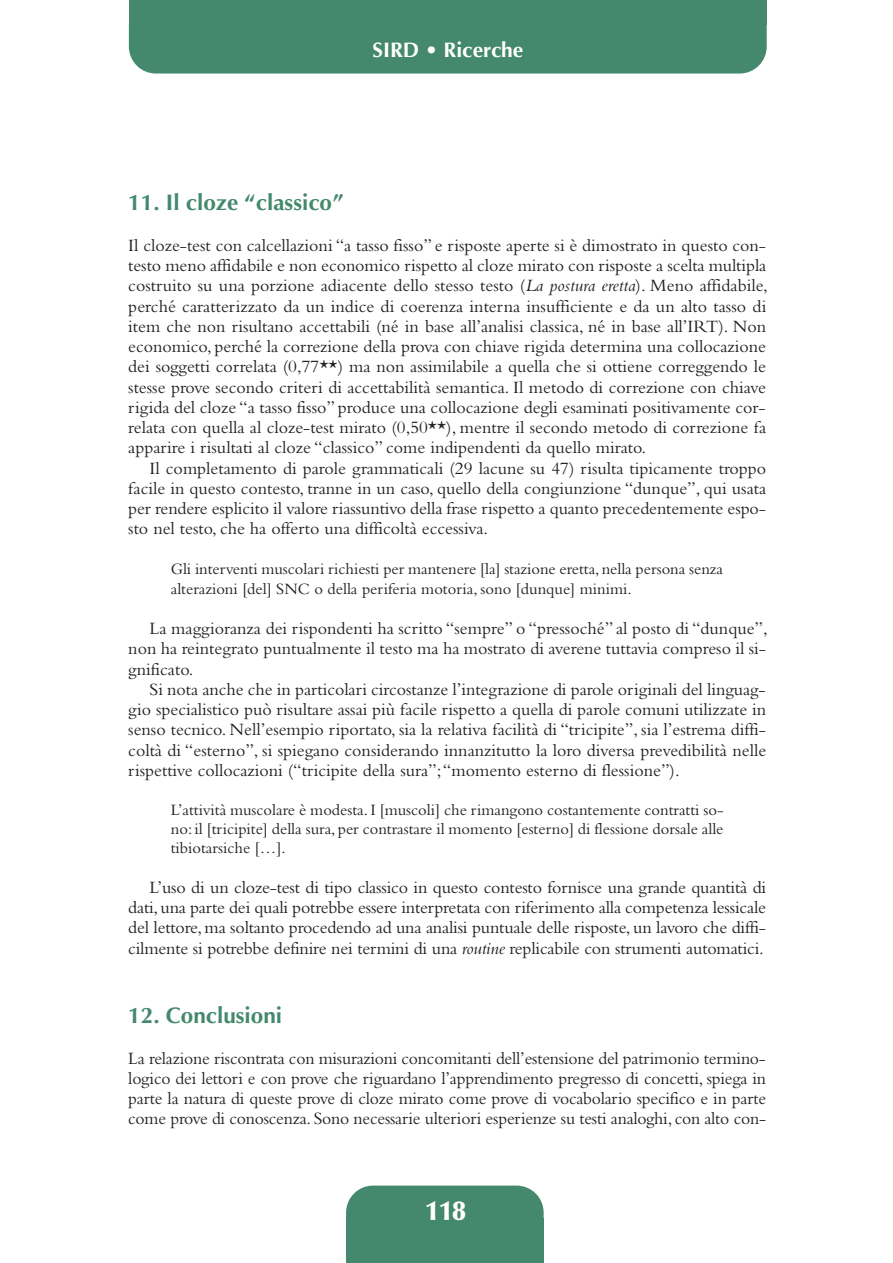
<style>
.page{position:relative;width:893px;height:1263px;background:#fff}
.page>*{position:absolute;margin:0;border:0;box-sizing:border-box;transform-origin:0 0}
.t1{font:900 27px "Optima";color:#fff}
.t2{font:700 22.5px "Optima";color:#44896d}
.t3{font:700 21px "Optima";color:#fff}
.t4{font:18px/20.2px "Bembo";color:#231f20;text-align:justify}
.t5{font:16.5px/18.8px "Bembo";color:#231f20}
.s1{font-style:italic}
</style>
<div class="page">
<div style="left:346px;top:1185px;width:198px;height:78px;background:#44896d;border-radius:27px"></div>
<div style="left:346px;top:1218px;width:198px;height:45px;background:#44896d"></div>
<div style="left:129px;top:0;width:638px;height:74px;background:#44896d;border-radius:27px"></div>
<div style="left:129px;top:0;width:638px;height:24px;background:#44896d"></div>
<p class="t3" style="left:372px;top:38px;width:152px">SIRD • Ricerche</p>
<p class="t2" style="left:128px;top:189px;width:217px">11. Il cloze “classico”</p>
<p class="t4" style="left:128px;top:237px;width:641px;text-align:left">Il cloze-test con calcellazioni “a tasso fisso” e risposte aperte si è dimostrato in questo con&shy;testo meno affidabile e non economico rispetto al cloze mirato con risposte a scelta multipla costruito su una porzione adiacente dello stesso testo (<span class="s1">La postura eretta</span>). Meno affidabile, perché caratterizzato da un indice di coerenza interna insufficiente e da un alto tasso di item che non risultano accettabili (né in base all’analisi classica, né in base all’IRT). Non economico, perché la correzione della prova con chiave rigida determina una collocazione dei soggetti correlata (0,77**) ma non assimilabile a quella che si ottiene correggendo le stesse prove secondo criteri di accettabilità semantica. Il metodo di correzione con chiave rigida del cloze “a tasso fisso” produce una collocazione degli esaminati positivamente cor&shy;relata con quella al cloze-test mirato (0,50**), mentre il secondo metodo di correzione fa apparire i risultati al cloze “classico” come indipendenti da quello mirato.</p>
<p class="t4" style="left:128px;top:460px;width:639px;text-indent:21px">Il completamento di parole grammaticali (29 lacune su 47) risulta tipicamente troppo facile in questo contesto, tranne in un caso, quello della congiunzione “dunque”, qui usata per rendere esplicito il valore riassuntivo della frase rispetto a quanto precedentemente espo&shy;sto nel testo, che ha offerto una difficoltà eccessiva.</p>
<p class="t5" style="left:171px;top:560px;width:554px;line-height:19.8px">Gli interventi muscolari richiesti per mantenere [la] stazione eretta, nella persona senza alterazioni [del] SNC o della periferia motoria, sono [dunque] minimi.</p>
<p class="t4" style="left:128px;top:620px;width:641px;text-indent:21px">La maggioranza dei rispondenti ha scritto “sempre” o “pressoché” al posto di “dunque”, non ha reintegrato puntualmente il testo ma ha mostrato di averene tuttavia compreso il si&shy;gnificato.</p>
<p class="t4" style="left:128px;top:681px;width:639px;text-indent:21px">Si nota anche che in particolari circostanze l’integrazione di parole originali del linguag&shy;gio specialistico può risultare assai più facile rispetto a quella di parole comuni utilizzate in senso tecnico. Nell’esempio riportato, sia la relativa facilità di “tricipite”, sia l’estrema diffi&shy;coltà di “esterno”, si spiegano considerando innanzitutto la loro diversa prevedibilità nelle rispettive collocazioni (“tricipite della sura”; “momento esterno di flessione”).</p>
<p class="t5" style="left:171px;top:802px;width:554px;text-align:justify">L’attività muscolare è modesta. I [muscoli] che rimangono costantemente contratti so&shy;no: il [tricipite] della sura, per contrastare il momento [esterno] di flessione dorsale alle tibiotarsiche […].</p>
<p class="t4" style="left:128px;top:879px;width:639px;text-indent:21px">L’uso di un cloze-test di tipo classico in questo contesto fornisce una grande quantità di dati, una parte dei quali potrebbe essere interpretata con riferimento alla competenza lessicale del lettore, ma soltanto procedendo ad una analisi puntuale delle risposte, un lavoro che diffi&shy;cilmente si potrebbe definire nei termini di una <span class="s1">routine</span> replicabile con strumenti automatici.</p>
<p class="t2" style="left:128px;top:1002px;width:155px">12. Conclusioni</p>
<p class="t4" style="left:128px;top:1050px;width:639px">La relazione riscontrata con misurazioni concomitanti dell’estensione del patrimonio termino&shy;logico dei lettori e con prove che riguardano l’apprendimento pregresso di concetti, spiega in parte la natura di queste prove di cloze mirato come prove di vocabolario specifico e in parte come prove di conoscenza. Sono necessarie ulteriori esperienze su testi analoghi, con alto con-</p>
<h1 class="t1" style="left:426px;top:1200px;width:42px">118</h1>
</div>
